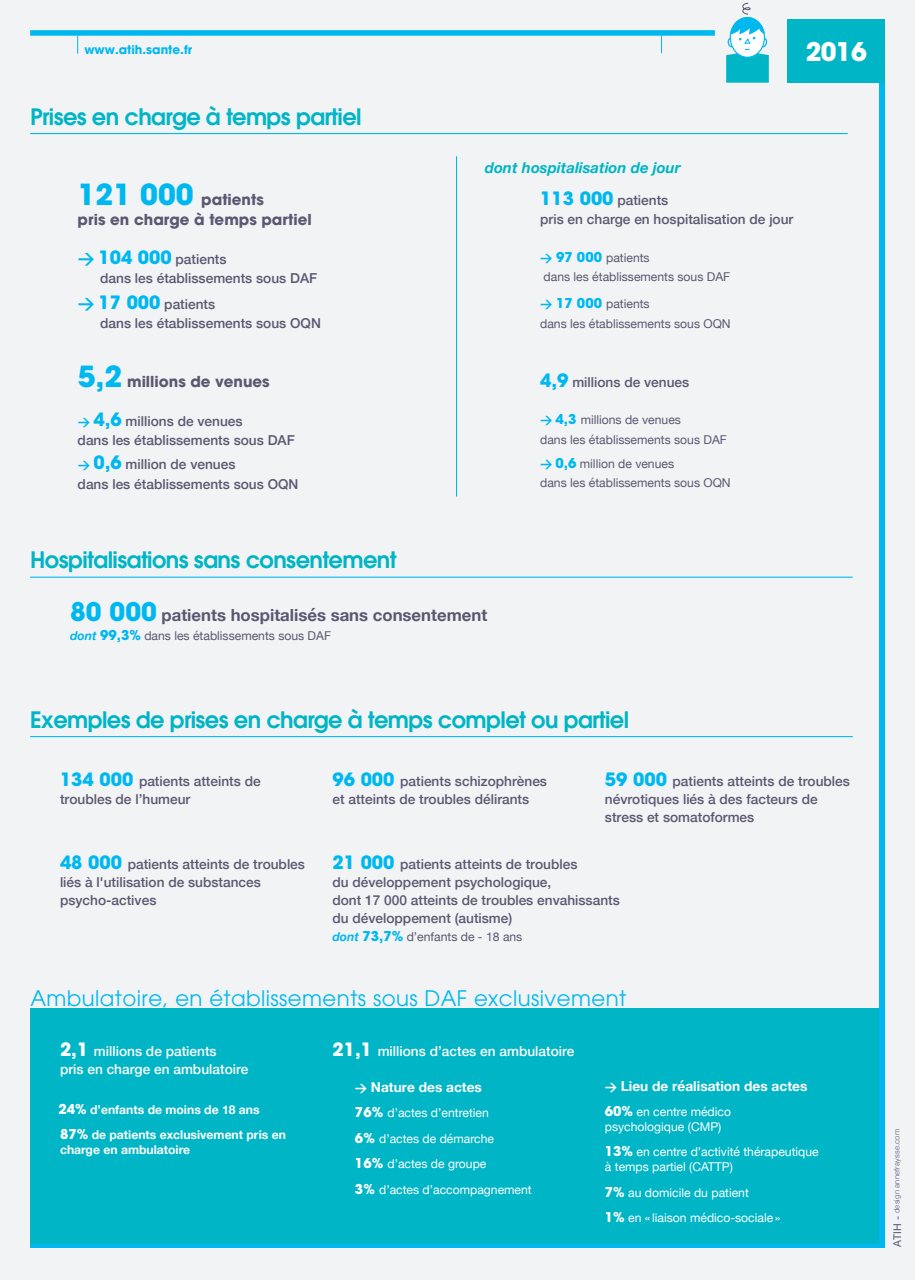
<style>
.page{position:relative;width:915px;height:1280px;background:#fff}
.page>*{position:absolute;margin:0;border:0;box-sizing:border-box;transform-origin:0 0}
.t1{font:700 25.5px "Avant Garde";color:#fff}
.t2{font:600 22.5px "Avant Garde";letter-spacing:-.025em;color:#00b5c5}
.t3{font:21.3px "Avant Garde";letter-spacing:.02em;color:#00b8f0}
.t4{font:700 16.65px "Helvetica Neue";color:#5b5771}
.t5{font:700 15px/19.5px "Avant Garde";color:#5b5771}
.t6{font:italic 700 15px "Helvetica Neue";color:#00b5c5}
.t7{font:500 13.65px/18px "Helvetica Neue";color:#5b5771}
.t8{font:500 13.65px/18px "Helvetica Neue";color:#fff}
.t9{font:700 13.65px "Helvetica Neue";color:#fff}
.t10{font:12.15px/19.5px "Helvetica Neue";color:#5b5771}
.t11{font:12.15px/25.5px "Helvetica Neue";color:#fff}
.t12{font:700 12.15px/25.5px "Helvetica Neue";color:#fff}
.t13{font:700 12px "Avant Garde";color:#00b8f0}
.t14{font:300 7.65px "Helvetica Neue";letter-spacing:.03em;color:#5b5771}
.s1{font-size:28.95px;color:#00b8f0}
.s2{font-family:"DIN";font-weight:700;font-size:16.5px;color:#00b8f0}
.s3{font-family:"Avant Garde";font-weight:700;font-size:18.3px;color:#00b8f0}
.s4{font-family:"DIN";font-weight:700;font-size:12.15px;color:#00b8f0}
.s5{font-family:"DIN";font-weight:700;color:#00b8f0}
.s6{font-family:"Avant Garde";font-weight:700;font-size:13.5px;color:#00b8f0}
.s7{font-family:"Avant Garde";font-size:25.5px;color:#00b8f0}
.s8{font-weight:700;font-style:italic;color:#00b8f0}
.s9{font-family:"Avant Garde";font-weight:700;font-size:18.3px}
.s10{font-family:"Avant Garde";font-size:13.5px}
.s11{font-family:"DIN";font-size:12.15px}
.s12{font-family:"Avant Garde";font-weight:700;font-size:13.5px}
.s13{font-weight:400;font-size:10.65px}
</style>
<div class="page">
<div style="left:0;top:0;width:914px;height:1280px;background:#f2f3f4"></div>
<div style="left:878px;top:63px;width:6px;height:1185px;background:#00b8f0"></div>
<div style="left:30px;top:1242px;width:854px;height:6px;background:#00b8f0"></div>
<hr style="left:30px;top:577px;width:822px;height:1px;background:#00b8f0">
<hr style="left:30px;top:736px;width:822px;height:1px;background:#00b8f0">
<svg style="left:726px;top:3px;width:42px;height:80px"></svg>
<div style="left:787px;top:19px;width:97px;height:64px;background:#00b5c5"></div>
<hr style="left:30px;top:133px;width:817px;height:1px;background:#00b8f0">
<hr style="left:456px;top:156px;width:1px;height:340px;background:#00b8f0">
<div style="left:30px;top:1008px;width:848px;height:236px;background:#00b5c5"></div>
<svg style="left:30px;top:30px;width:684px;height:24px"></svg>
<p class="t13" style="left:84px;top:42px;width:109px">www.atih.sante.fr</p>
<h2 class="t2" style="left:30px;top:102px;width:333px">Prises en charge à temps partiel</h2>
<p class="t5" style="left:78px;top:190px;width:235px"><span class="s1">121 000</span> patients<br>pris en charge à temps partiel</p>
<p class="t7" style="left:100px;top:248px;width:218px;line-height:19.5px;text-indent:-22px"><span class="s2">&gt;</span> <span class="s3">104 000</span> patients<br>dans les établissements sous DAF</p>
<p class="t7" style="left:100px;top:293px;width:222px;line-height:19.5px;text-indent:-22px"><span class="s2">&gt;</span> <span class="s3">17 000</span> patients<br>dans les établissements sous OQN</p>
<p class="t5" style="left:78px;top:371px;width:193px"><span class="s1">5,2</span> millions de venues</p>
<p class="t7" style="left:78px;top:410px;width:218px;line-height:19.5px"><span class="s4">&gt;</span> <span class="s3">4,6</span> millions de venues<br>dans les établissements sous DAF</p>
<p class="t7" style="left:78px;top:453px;width:222px;line-height:19.5px"><span class="s4">&gt;</span> <span class="s3">0,6</span> million de venues<br>dans les établissements sous OQN</p>
<h1 class="t1" style="left:805px;top:36px;width:63px">2016</h1>
<p class="t6" style="left:484px;top:156px;width:197px">dont hospitalisation de jour</p>
<p class="t7" style="left:540px;top:189px;width:254px;line-height:19.5px"><span class="s3">113 000</span> patients<br>pris en charge en hospitalisation de jour</p>
<p class="t10" style="left:540px;top:248px;width:191px"><span class="s5">&gt;</span> <span class="s6">97 000</span> patients<br>dans les établissements sous DAF</p>
<p class="t10" style="left:540px;top:295px;width:192px"><span class="s5">&gt;</span> <span class="s6">17 000</span> patients<br>dans les établissements sous OQN</p>
<p class="t7" style="left:540px;top:372px;width:150px"><span class="s3">4,9</span> millions de venues</p>
<p class="t10" style="left:540px;top:411px;width:188px"><span class="s5">&gt;</span> <span class="s6">4,3</span> millions de venues<br>dans les établissements sous DAF</p>
<p class="t10" style="left:540px;top:455px;width:192px"><span class="s5">&gt;</span> <span class="s6">0,6</span> million de venues<br>dans les établissements sous OQN</p>
<h2 class="t2" style="left:30px;top:545px;width:368px">Hospitalisations sans consentement</h2>
<p class="t4" style="left:70px;top:602px;width:418px"><span class="s7">80 000</span> patients hospitalisés sans consentement</p>
<p class="t10" style="left:70px;top:627px;width:262px"><span class="s8">dont</span> <span class="s6">99,3%</span> dans les établissements sous DAF</p>
<h2 class="t2" style="left:30px;top:705px;width:600px">Exemples de prises en charge à temps complet ou partiel</h2>
<p class="t7" style="left:60px;top:771px;width:202px"><span class="s3">134 000</span> patients atteints de troubles de l’humeur</p>
<p class="t7" style="left:332px;top:771px;width:216px"><span class="s3">96 000</span> patients schizophrènes et atteints de troubles délirants</p>
<p class="t7" style="left:604px;top:771px;width:246px"><span class="s3">59 000</span> patients atteints de troubles névrotiques liés à des facteurs de stress et somatoformes</p>
<p class="t7" style="left:60px;top:854px;width:246px"><span class="s3">48 000</span> patients atteints de troubles liés à l'utilisation de substances psycho-actives</p>
<p class="t7" style="left:332px;top:854px;width:289px"><span class="s3">21 000</span> patients atteints de troubles<br>du développement psychologique,<br>dont 17 000 atteints de troubles envahissants du développement (autisme)</p>
<p class="t10" style="left:332px;top:928px;width:191px"><span class="s8">dont</span> <span class="s6">73,7%</span> d’enfants de - 18 ans</p>
<h3 class="t3" style="left:30px;top:986px;width:597px">Ambulatoire, en établissements sous DAF exclusivement</h3>
<p class="t8" style="left:60px;top:1041px;width:190px"><span class="s9">2,1</span> millions de patients<br>pris en charge en ambulatoire</p>
<p class="t12" style="left:58px;top:1097px;width:229px"><span class="s10">24%</span> d’enfants de moins de 18 ans<br><span class="s10">87%</span> de patients exclusivement pris en</p>
<p class="t12" style="left:60px;top:1137px;width:132px">charge en ambulatoire</p>
<p class="t8" style="left:332px;top:1041px;width:243px"><span class="s9">21,1</span> millions d’actes en ambulatoire</p>
<p class="t9" style="left:355px;top:1076px;width:128px"><span class="s11">&gt;</span> Nature des actes</p>
<p class="t11" style="left:355px;top:1101px;width:178px"><span class="s12">76%</span> d’actes d’entretien<br><span class="s12">6%</span> d’actes de démarche<br><span class="s12">16%</span> d’actes de groupe<br><span class="s12">3%</span> d’actes d’accompagnement</p>
<p class="t9" style="left:604px;top:1075px;width:204px"><span class="s11">&gt;</span> Lieu de réalisation des actes</p>
<p class="t11" style="left:604px;top:1105px;width:128px;line-height:14.5px"><span class="s12">60%</span> en centre médico psychologique (CMP)</p>
<p class="t11" style="left:604px;top:1145px;width:215px;line-height:14.5px"><span class="s12">13%</span> en centre d’activité thérapeutique à temps partiel (CATTP)</p>
<p class="t11" style="left:604px;top:1180px;width:177px"><span class="s12">7%</span> au domicile du patient<br><span class="s12">1%</span> en « liaison médico-sociale »</p>
<p class="t14" style="left:890px;top:1247px;width:119px;rotate:-90deg"><span class="s13">ATIH -</span> design annefraysse.com</p>
</div>
